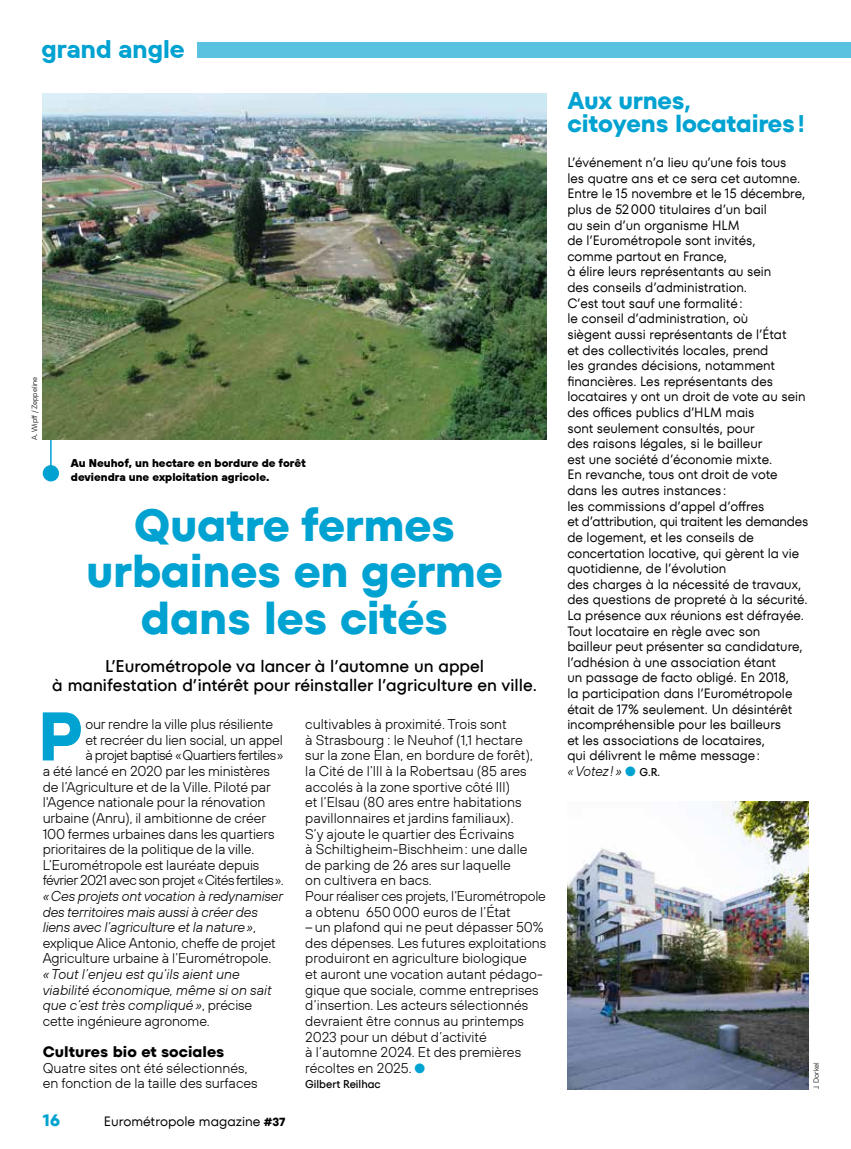
<style>
.page{position:relative;width:851px;height:1149px;background:#fff}
.page>*{position:absolute;margin:0;border:0;box-sizing:border-box;transform-origin:0 0}
.t1{font:700 68.7px "TT Hoves";color:#00a2d1}
.t2{font:700 45px/46.5px "TT Fors";letter-spacing:-.01em;color:#00a2d1;text-align:center}
.t3{font:italic 700 25.5px "TT Hoves";color:#00a2d1}
.t4{font:700 24px/22.5px "TT Fors";letter-spacing:-.01em;color:#00a2d1}
.t5{font:500 16.95px/18.5px "TT Fors";color:#000;text-align:center}
.t6{font:700 16.5px "TT Fors";color:#00a2d1}
.t7{font:700 15px "TT Fors";color:#000}
.t8{font:300 14.1px/15.6px "TT Hoves";color:#000}
.t9{font:italic 300 14.1px/15.6px "TT Hoves";letter-spacing:-.015em;color:#000}
.t10{font:300 14.1px "TT Hoves";letter-spacing:-.04em;color:#000}
.t11{font:300 14.1px "TT Hoves";letter-spacing:-.035em;color:#000}
.t12{font:13.5px/15.6px "TT Fors";color:#000}
.t13{font:800 11.25px/13.5px "TT Hoves";color:#000}
.t14{font:500 11.25px "TT Fors";color:#000;scale:.95 1}
.t15{font:300 7.5px "TT Hoves";color:#000}
.s1{font-style:normal}
.s2{font-family:"TT Hoves";font-weight:700;font-size:11.7px}
.s3{color:#00a2d1}
.s4{font-family:"TT Fors";font-weight:500;font-style:normal;font-size:11.25px}
</style>
<div class="page">
<div style="left:197px;top:42px;width:653px;height:16px;background:#5ac2e1"></div>
<hr style="left:50px;top:399px;width:2px;height:75px;background:#00a2d1">
<div style="left:43px;top:465px;width:16px;height:16px;background:#00a2d1;border-radius:50%"></div>
<img style="left:43px;top:93px;width:503px;height:346px">
<img style="left:567px;top:801px;width:241px;height:288px">
<h3 class="t3" style="left:43px;top:32px;width:151px">grand angle</h3>
<p class="t15" style="left:30px;top:439px;width:65px;rotate:-90deg">A. Wipff / Zeppeline</p>
<p class="t13" style="left:71px;top:456px;width:237px">Au Neuhof, un hectare en bordure de forêt deviendra une exploitation agricole.</p>
<h2 class="t2" style="left:86px;top:501px;width:418px">Quatre fermes urbaines en germe dans les cités</h2>
<p class="t5" style="left:52px;top:657px;width:486px">L’Eurométropole va lancer à l’automne un appel<br>à manifestation d’intérêt pour réinstaller l’agriculture en ville.</p>
<h1 class="t1" style="left:38px;top:690px;width:47px">P</h1>
<p class="t8" style="left:85px;top:716px;width:189px">our rendre la ville plus résiliente</p>
<p class="t8" style="left:85px;top:731px;width:199px">et recréer du lien social, un appel</p>
<p class="t11" style="left:85px;top:746px;width:200px">à projet baptisé «Quartiers fertiles»</p>
<p class="t8" style="left:43px;top:762px;width:229px">a été lancé en 2020 par les ministères</p>
<p class="t8" style="left:43px;top:778px;width:230px">de l’Agriculture et de la Ville. Piloté par</p>
<p class="t8" style="left:43px;top:794px;width:224px">l'Agence nationale pour la rénovation</p>
<p class="t8" style="left:43px;top:809px;width:225px">urbaine (Anru), il ambitionne de créer</p>
<p class="t8" style="left:43px;top:825px;width:233px">100 fermes urbaines dans les quartiers</p>
<p class="t8" style="left:43px;top:840px;width:213px">prioritaires de la politique de la ville.</p>
<p class="t8" style="left:43px;top:856px;width:218px">L’Eurométropole est lauréate depuis</p>
<p class="t10" style="left:43px;top:871px;width:242px">février 2021 avec son projet «Cités fertiles».</p>
<p class="t9" style="left:43px;top:887px;width:242px">«Ces projets ont vocation à redynamiser des territoires mais aussi à créer des liens avec l’agriculture et la nature»<span class="s1">, explique Alice Antonio, cheffe de projet Agriculture urbaine à l’Eurométropole.</span></p>
<p class="t9" style="left:43px;top:965px;width:231px">«Tout l’enjeu est qu’ils aient une viabilité économique, même si on sait que c’est très compliqué»<span class="s1">, précise cette ingénieure agronome.</span></p>
<p class="t7" style="left:43px;top:1042px;width:183px">Cultures bio et sociales</p>
<p class="t8" style="left:43px;top:1059px;width:216px">Quatre sites ont été sélectionnés, en fonction de la taille des surfaces</p>
<p class="t6" style="left:43px;top:1109px;width:19px">16</p>
<p class="t12" style="left:104px;top:1113px;width:183px">Eurométropole magazine <span class="s2">#37</span></p>
<p class="t8" style="left:305px;top:716px;width:242px">cultivables à proximité. Trois sont<br>à Strasbourg : le Neuhof (1,1 hectare<br>sur la zone Élan, en bordure de forêt), la Cité de l’Ill à la Robertsau (85 ares accolés à la zone sportive côté Ill)<br>et l’Elsau (80 ares entre habitations pavillonnaires et jardins familiaux).<br>S’y ajoute le quartier des Écrivains<br>à Schiltigheim-Bischheim: une dalle de parking de 26 ares sur laquelle<br>on cultivera en bacs.<br>Pour réaliser ces projets, l’Eurométropole a obtenu 650000 euros de l’État<br>–un plafond qui ne peut dépasser 50% des dépenses. Les futures exploitations produiront en agriculture biologique<br>et auront une vocation autant pédago&shy;gique que sociale, comme entreprises d’insertion. Les acteurs sélectionnés devraient être connus au printemps 2023 pour un début d’activité<br>à l’automne 2024. Et des premières récoltes en 2025. <span class="s3">●</span></p>
<p class="t14" style="left:305px;top:1077px;width:81px">Gilbert Reilhac</p>
<h3 class="t4" style="left:567px;top:90px;width:239px">Aux urnes,<br>citoyens locataires!</h3>
<p class="t12" style="left:567px;top:155px;width:242px">L’événement n’a lieu qu’une fois tous<br>les quatre ans et ce sera cet automne.<br>Entre le 15 novembre et le 15 décembre, plus de 52000 titulaires d’un bail<br>au sein d’un organisme HLM<br>de l’Eurométropole sont invités,<br>comme partout en France,<br>à élire leurs représentants au sein<br>des conseils d’administration.<br>C’est tout sauf une formalité:<br>le conseil d’administration, où<br>siègent aussi représentants de l’État<br>et des collectivités locales, prend<br>les grandes décisions, notamment financières. Les représentants des locataires y ont un droit de vote au sein des offices publics d’HLM mais<br>sont seulement consultés, pour<br>des raisons légales, si le bailleur<br>est une société d’économie mixte.<br>En revanche, tous ont droit de vote dans les autres instances :<br>les commissions d’appel d’offres<br>et d’attribution, qui traitent les demandes de logement, et les conseils de concertation locative, qui gèrent la vie quotidienne, de l’évolution<br>des charges à la nécessité de travaux, des questions de propreté à la sécurité.<br>La présence aux réunions est défrayée.<br>Tout locataire en règle avec son bailleur peut présenter sa candidature, l’adhésion à une association étant<br>un passage de facto obligé. En 2018,<br>la participation dans l’Eurométropole était de 17% seulement. Un désintérêt incompréhensible pour les bailleurs<br>et les associations de locataires,<br>qui délivrent le même message:</p>
<p class="t9" style="left:567px;top:762px;width:94px">«Votez ! » <span class="s3">●</span> <span class="s4">G.R.</span></p>
<p class="t15" style="left:811px;top:1089px;width:29px;rotate:-90deg">J. Dorkel</p>
</div>
